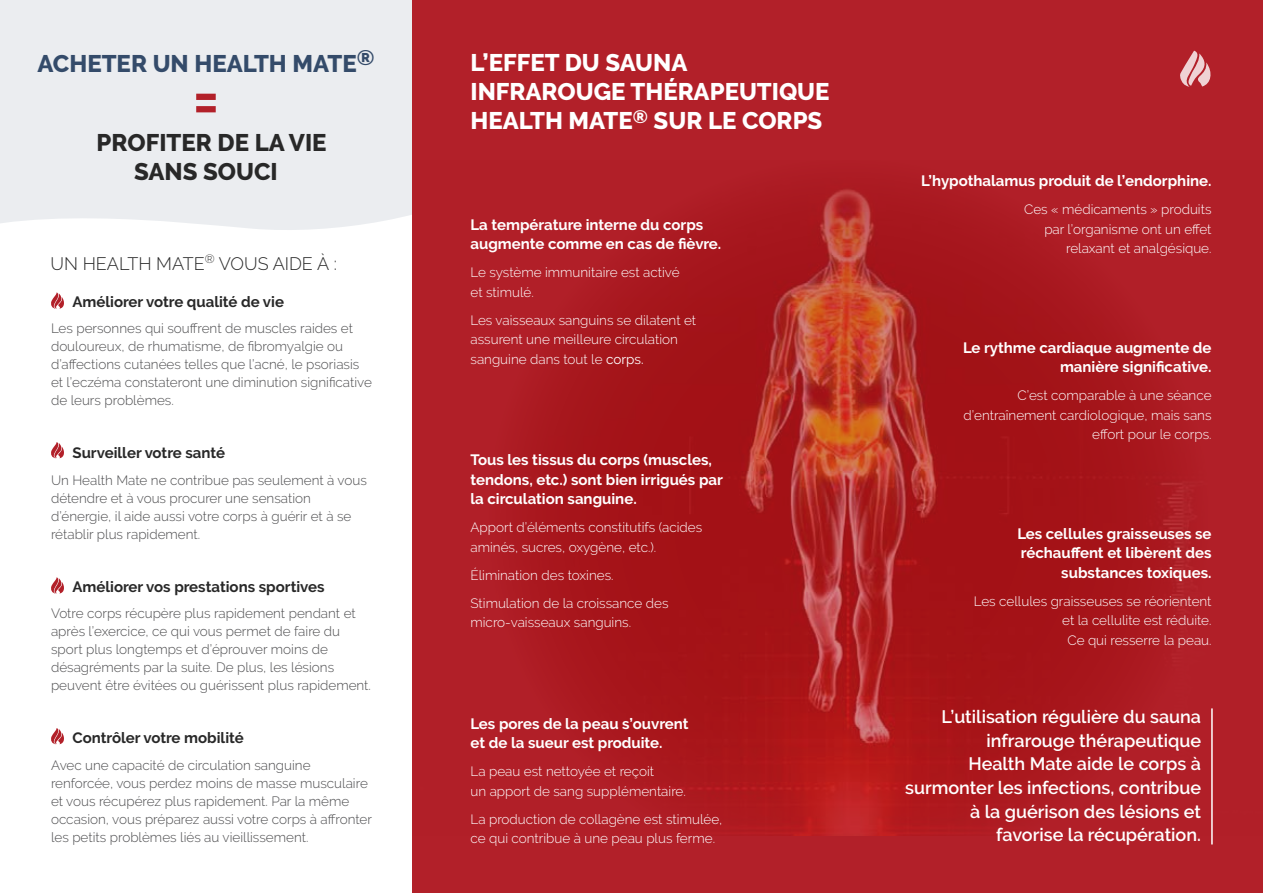
<style>
.page{position:relative;width:1263px;height:893px;background:#fff}
.page>*{position:absolute;margin:0;border:0;box-sizing:border-box;transform-origin:0 0}
.t1{font:800 24px/28.8px "Raleway";color:#fff}
.t2{font:800 24px/28.8px "Raleway";color:#282828;text-align:center}
.t3{font:800 24px "Raleway";color:#344b6a}
.t4{font:600 18px/23.5px "Raleway";color:#fff;text-align:right}
.t5{font:300 18px "Raleway";color:#282828}
.t6{font:700 15px/19.5px "Raleway";color:#fff}
.t7{font:700 15px "Raleway";color:#282828}
.t8{font:300 13.5px/18px "Raleway";color:#4d4d4f}
.t9{font:300 13.5px/19.5px "Raleway";color:#fff}
.s1{font-weight:400}
</style>
<div class="page">
<div style="left:0;top:0;width:412px;height:230px;background:#ebedf0"></div>
<div style="left:412px;top:0;width:851px;height:893px;background:#b22029"></div>
<img style="left:535px;top:189px;width:648px;height:647px">
<svg style="left:1180px;top:51px;width:31px;height:36px"></svg>
<svg style="left:196px;top:94px;width:20px;height:18px"></svg>
<hr style="left:1211px;top:708px;width:2px;height:136px;background:#fff">
<svg style="left:51px;top:292px;width:13px;height:17px"></svg>
<svg style="left:51px;top:442px;width:13px;height:16px"></svg>
<svg style="left:51px;top:577px;width:13px;height:17px"></svg>
<svg style="left:51px;top:728px;width:13px;height:16px"></svg>
<h1 class="t3" style="left:37px;top:50px;width:339px">ACHETER UN HEALTH MATE<sup>®</sup></h1>
<h1 class="t2" style="left:96px;top:128px;width:232px">PROFITER DE LA VIE<br>SANS SOUCI</h1>
<h2 class="t5" style="left:51px;top:253px;width:288px">UN HEALTH MATE<sup>®</sup> VOUS AIDE À :</h2>
<p class="t7" style="left:72px;top:293px;width:213px">Améliorer votre qualité de vie</p>
<p class="t8" style="left:51px;top:320px;width:322px">Les personnes qui souffrent de muscles raides et douloureux, de rhumatisme, de fibromyalgie ou d’affections cutanées telles que l’acné, le psoriasis et l’eczéma constateront une diminution significative de leurs problèmes.</p>
<p class="t7" style="left:72px;top:445px;width:154px">Surveiller votre santé</p>
<p class="t8" style="left:51px;top:471px;width:317px">Un Health Mate ne contribue pas seulement à vous détendre et à vous procurer une sensation d’énergie, il aide aussi votre corps à guérir et à se rétablir plus rapidement.</p>
<p class="t7" style="left:72px;top:578px;width:254px">Améliorer vos prestations sportives</p>
<p class="t8" style="left:51px;top:605px;width:321px">Votre corps récupère plus rapidement pendant et après l’exercice, ce qui vous permet de faire du sport plus longtemps et d’éprouver moins de désagréments par la suite. De plus, les lésions peuvent être évitées ou guérissent plus rapidement.</p>
<p class="t7" style="left:72px;top:730px;width:173px">Contrôler votre mobilité</p>
<p class="t8" style="left:51px;top:756px;width:322px">Avec une capacité de circulation sanguine renforcée, vous perdez moins de masse musculaire et vous récupérez plus rapidement. Par la même occasion, vous préparez aussi votre corps à affronter les petits problèmes liés au vieillissement.</p>
<h1 class="t1" style="left:470px;top:48px;width:361px">L’EFFET DU SAUNA<br>INFRAROUGE THÉRAPEUTIQUE<br>HEALTH MATE<sup>®</sup> SUR LE CORPS</h1>
<p class="t6" style="left:470px;top:215px;width:252px">La température interne du corps augmente comme en cas de fièvre.</p>
<p class="t9" style="left:470px;top:263px;width:211px">Le système immunitaire est activé et stimulé.</p>
<p class="t9" style="left:470px;top:310px;width:227px">Les vaisseaux sanguins se dilatent et assurent une meilleure circulation sanguine dans tout le <span class="s1">corps.</span></p>
<p class="t6" style="left:470px;top:450px;width:254px">Tous les tissus du corps (muscles, tendons, etc.) sont bien irrigués par la circulation sanguine.</p>
<p class="t9" style="left:470px;top:518px;width:233px">Apport d’éléments constitutifs (acides aminés, sucres, oxygène, etc.).</p>
<p class="t9" style="left:470px;top:561px;width:200px;line-height:28px">Élimination des toxines.<br>Stimulation de la croissance des</p>
<p class="t9" style="left:470px;top:613px;width:162px">micro-vaisseaux sanguins.</p>
<p class="t6" style="left:470px;top:713px;width:220px">Les pores de la peau s’ouvrent et de la sueur est produite.</p>
<p class="t9" style="left:470px;top:761px;width:217px">La peau est nettoyée et reçoit<br>un apport de sang supplémentaire.</p>
<p class="t9" style="left:470px;top:809px;width:253px">La production de collagène est stimulée, ce qui contribue à une peau plus ferme.</p>
<p class="t6" style="left:921px;top:171px;width:292px">L’hypothalamus produit de l’endorphine.</p>
<p class="t9" style="left:1024px;top:200px;width:189px;text-align:right">Ces « médicaments » produits par l’organisme ont un effet relaxant et analgésique.</p>
<p class="t6" style="left:963px;top:338px;width:250px;text-align:right">Le rythme cardiaque augmente de manière significative.</p>
<p class="t9" style="left:964px;top:386px;width:249px;text-align:right">C’est comparable à une séance d’entraînement cardiologique, mais sans effort pour le corps.</p>
<p class="t6" style="left:1017px;top:524px;width:196px;text-align:right">Les cellules graisseuses se réchauffent et libèrent des substances toxiques.</p>
<p class="t9" style="left:974px;top:591px;width:239px;text-align:right">Les cellules graisseuses se réorientent et la cellulite est réduite.<br>Ce qui resserre la peau.</p>
<h2 class="t4" style="left:905px;top:705px;width:297px">L’utilisation régulière du sauna infrarouge thérapeutique<br>Health Mate aide le corps à surmonter les infections, contribue à la guérison des lésions et favorise la récupération.</h2>
</div>
